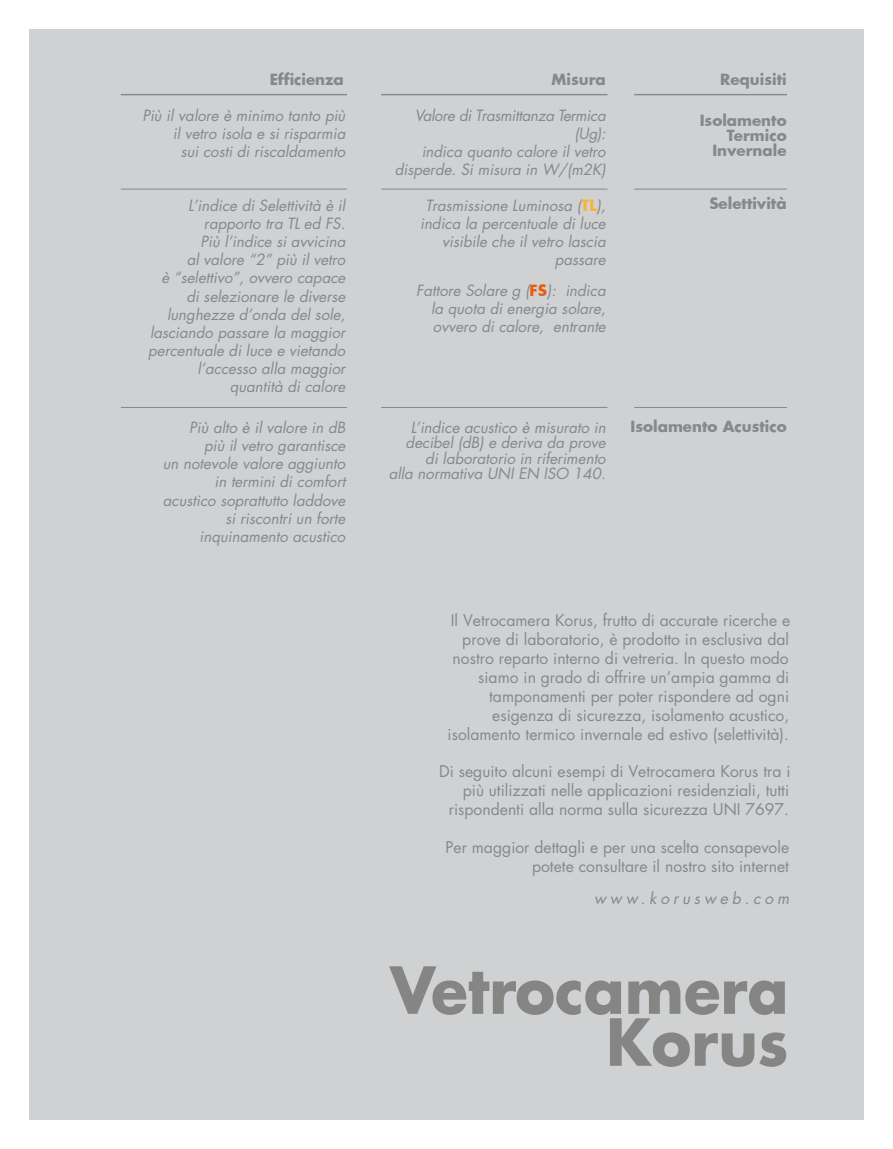
<style>
.page{position:relative;width:893px;height:1149px;background:#fff}
.page>*{position:absolute;margin:0;border:0;box-sizing:border-box;transform-origin:0 0}
.t1{font:700 63px/51.9px "Futura";color:#858684;text-align:right;scale:.95 1}
.t2{font:15.75px/18.9px "Futura";color:#87888a;text-align:right}
.t3{font:italic 15.75px "Futura";letter-spacing:.24em;color:#87888a}
.t4{font:italic 15px/18.1px "Futura";color:#87888a;text-align:right}
.t5{font:700 15px/15.1px "Futura";color:#87888a;text-align:right}
.s1{font-weight:700;font-style:normal;color:#f8b434}
.s2{font-weight:700;font-style:normal;color:#e85e10}
</style>
<div class="page">
<div style="left:29px;top:29px;width:835px;height:1090px;background:#d0d1d2"></div>
<hr style="left:634px;top:94px;width:153px;height:1px;background:#87888a">
<hr style="left:381px;top:94px;width:226px;height:1px;background:#87888a">
<hr style="left:121px;top:94px;width:226px;height:1px;background:#87888a">
<hr style="left:634px;top:407px;width:153px;height:1px;background:#87888a">
<hr style="left:381px;top:407px;width:226px;height:1px;background:#87888a">
<hr style="left:121px;top:407px;width:226px;height:1px;background:#87888a">
<hr style="left:634px;top:189px;width:153px;height:1px;background:#87888a">
<hr style="left:381px;top:189px;width:226px;height:1px;background:#87888a">
<hr style="left:121px;top:189px;width:226px;height:1px;background:#87888a">
<p class="t5" style="left:270px;top:72px;width:76px">Efficienza</p>
<p class="t5" style="left:552px;top:72px;width:56px">Misura</p>
<p class="t5" style="left:720px;top:72px;width:68px">Requisiti</p>
<p class="t4" style="left:142px;top:106px;width:204px">Più il valore è minimo tanto più il vetro isola e si risparmia<br>sui costi di riscaldamento</p>
<p class="t4" style="left:148px;top:196px;width:199px">L’indice di Selettività è il rapporto tra TL ed FS.<br>Più l’indice si avvicina<br>al valore “2” più il vetro<br>è “selettivo”, ovvero capace di selezionare le diverse lunghezze d’onda del sole, lasciando passare la maggior percentuale di luce e vietando l’accesso alla maggior quantità di calore</p>
<p class="t4" style="left:163px;top:418px;width:184px">Più alto è il valore in dB<br>più il vetro garantisce<br>un notevole valore aggiunto in termini di comfort acustico soprattutto laddove si riscontri un forte inquinamento acustico</p>
<p class="t4" style="left:395px;top:106px;width:212px">Valore di Trasmittanza Termica (Ug):<br>indica quanto calore il vetro disperde. Si misura in W/(m2K)</p>
<p class="t4" style="left:420px;top:196px;width:187px">Trasmissione Luminosa (<span class="s1">TL</span>), indica la percentuale di luce visibile che il vetro lascia passare</p>
<p class="t4" style="left:431px;top:281px;width:176px;text-align:justify;text-indent:-15px">Fattore Solare g (<span class="s2">FS</span>): indica la quota di energia solare, ovvero di calore, entrante</p>
<p class="t5" style="left:700px;top:112px;width:88px">Isolamento<br>Termico<br>Invernale</p>
<p class="t5" style="left:709px;top:196px;width:79px">Selettività</p>
<p class="t4" style="left:389px;top:420px;width:219px;line-height:15.1px">L’indice acustico è misurato in decibel (dB) e deriva da prove<br>di laboratorio in riferimento<br>alla normativa UNI EN ISO 140.</p>
<p class="t5" style="left:631px;top:418px;width:158px">Isolamento Acustico</p>
<p class="t2" style="left:448px;top:610px;width:344px">Il Vetrocamera Korus, frutto di accurate ricerche e prove di laboratorio, è prodotto in esclusiva dal nostro reparto interno di vetreria. In questo modo siamo in grado di offrire un’ampia gamma di tamponamenti per poter rispondere ad ogni esigenza di sicurezza, isolamento acustico, isolamento termico invernale ed estivo (selettività).</p>
<p class="t2" style="left:439px;top:761px;width:353px">Di seguito alcuni esempi di Vetrocamera Korus tra i più utilizzati nelle applicazioni residenziali, tutti rispondenti alla norma sulla sicurezza UNI 7697.</p>
<p class="t2" style="left:446px;top:837px;width:345px">Per maggior dettagli e per una scelta consapevole potete consultare il nostro sito internet</p>
<p class="t3" style="left:594px;top:886px;width:196px">www.korusweb.com</p>
<h1 class="t1" style="left:390px;top:962px;width:421px">Vetrocamera<br>Korus</h1>
</div>
